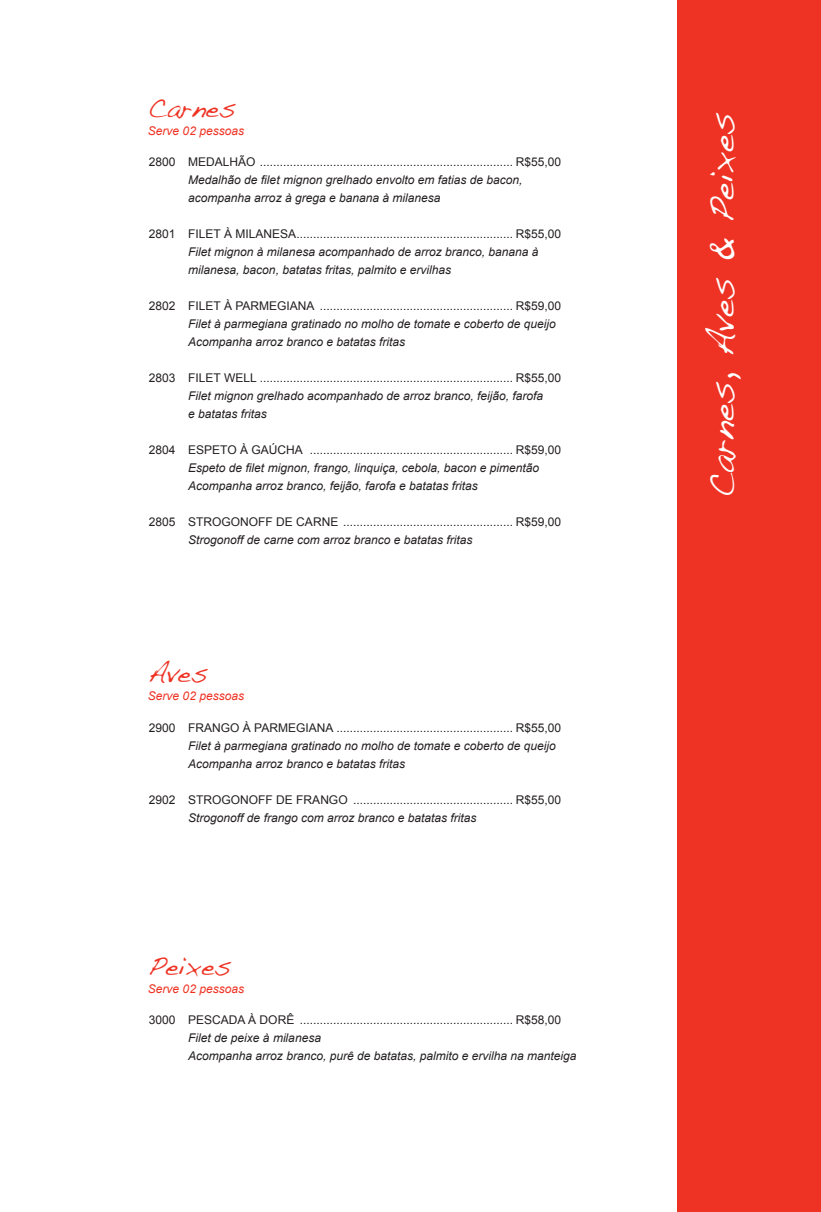
<style>
.page{position:relative;width:821px;height:1212px;background:#fff}
.page>*{position:absolute;margin:0;border:0;box-sizing:border-box;transform-origin:0 0}
.t1{font:36px "Handwriting Dakota";color:#fff}
.t2{font:27px "Handwriting Dakota";color:#ee3324}
.t3{font:12px "Arial";color:#231f20}
.t4{font:italic 12px/18px "Arial";color:#231f20}
.t5{font:italic 12px "Arial";color:#ee3324}
</style>
<div class="page">
<div style="left:677px;top:0;width:144px;height:1212px;background:#ee3324"></div>
<h2 class="t2" style="left:148px;top:92px;width:89px">Carnes</h2>
<p class="t5" style="left:148px;top:123px;width:98px">Serve 02 pessoas</p>
<p class="t3" style="left:149px;top:154px;width:414px">2800 MEDALHÃO ............................................................................ R$55,00</p>
<p class="t4" style="left:188px;top:171px;width:336px">Medalhão de filet mignon grelhado envolto em fatias de bacon, acompanha arroz à grega e banana à milanesa</p>
<p class="t3" style="left:149px;top:226px;width:414px">2801 FILET À MILANESA................................................................. R$55,00</p>
<p class="t4" style="left:188px;top:243px;width:352px">Filet mignon à milanesa acompanhado de arroz branco, banana à milanesa, bacon, batatas fritas, palmito e ervilhas</p>
<p class="t3" style="left:149px;top:298px;width:414px">2802 FILET À PARMEGIANA .......................................................... R$59,00</p>
<p class="t4" style="left:188px;top:315px;width:369px">Filet à parmegiana gratinado no molho de tomate e coberto de queijo<br>Acompanha arroz branco e batatas fritas</p>
<p class="t3" style="left:149px;top:370px;width:414px">2803 FILET WELL ............................................................................ R$55,00</p>
<p class="t4" style="left:188px;top:387px;width:356px">Filet mignon grelhado acompanhado de arroz branco, feijão, farofa e batatas fritas</p>
<p class="t3" style="left:149px;top:442px;width:414px">2804 ESPETO À GAÚCHA ............................................................. R$59,00</p>
<p class="t4" style="left:188px;top:459px;width:352px">Espeto de filet mignon, frango, linquiça, cebola, bacon e pimentão<br>Acompanha arroz branco, feijão, farofa e batatas fritas</p>
<p class="t3" style="left:149px;top:514px;width:414px">2805 STROGONOFF DE CARNE ................................................... R$59,00</p>
<p class="t4" style="left:188px;top:531px;width:286px">Strogonoff de carne com arroz branco e batatas fritas</p>
<h2 class="t2" style="left:148px;top:657px;width:61px">Aves</h2>
<p class="t5" style="left:148px;top:688px;width:98px">Serve 02 pessoas</p>
<p class="t3" style="left:149px;top:719px;width:414px">2900 FRANGO À PARMEGIANA ..................................................... R$55,00</p>
<p class="t4" style="left:188px;top:736px;width:369px">Filet à parmegiana gratinado no molho de tomate e coberto de queijo<br>Acompanha arroz branco e batatas fritas</p>
<p class="t3" style="left:149px;top:791px;width:414px">2902 STROGONOFF DE FRANGO ................................................ R$55,00</p>
<p class="t4" style="left:188px;top:808px;width:290px">Strogonoff de frango com arroz branco e batatas fritas</p>
<h2 class="t2" style="left:148px;top:950px;width:85px">Peixes</h2>
<p class="t5" style="left:148px;top:981px;width:98px">Serve 02 pessoas</p>
<p class="t3" style="left:149px;top:1012px;width:414px">3000 PESCADA À DORÊ ................................................................ R$58,00</p>
<p class="t4" style="left:188px;top:1029px;width:390px">Filet de peixe à milanesa<br>Acompanha arroz branco, purê de batatas, palmito e ervilha na manteiga</p>
<h1 class="t1" style="left:700px;top:498px;width:388px;rotate:-90deg">Carnes, Aves &amp; Peixes</h1>
</div>
